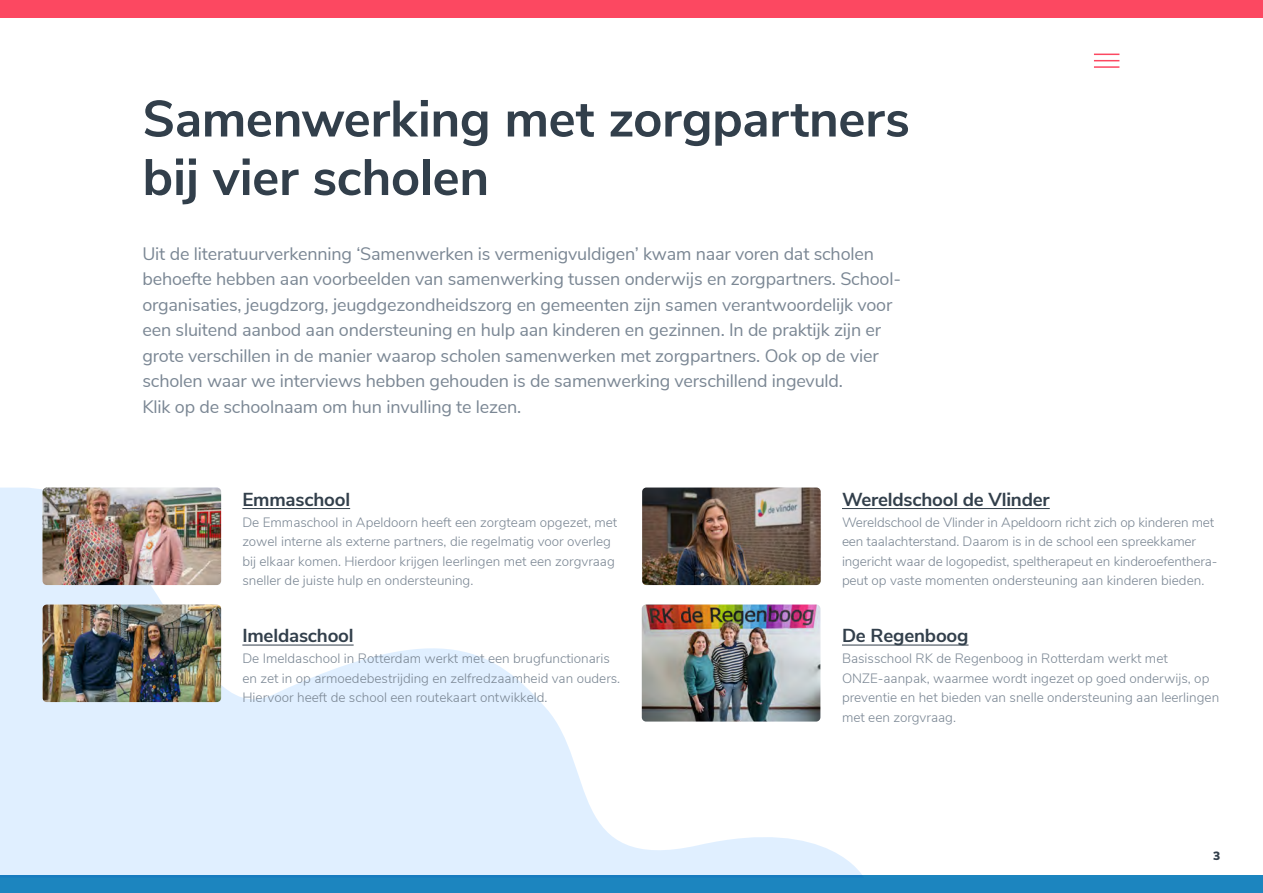
<style>
.page{position:relative;width:1263px;height:893px;background:#fff}
.page>*{position:absolute;margin:0;border:0;box-sizing:border-box;transform-origin:0 0}
.t1{font:700 51px/58.5px "Nunito Sans";letter-spacing:-.005em;color:#323f4b}
.TUSSENkop{font:700 18.75px "Nunito Sans";letter-spacing:-.01em;color:#323f4b}
.INLEDING{font:18px/25.5px "Nunito Sans";letter-spacing:-.01em;color:#7b8794}
.BODY{font:300 13.5px/19.5px "Nunito Sans";color:#7b8794}
.t2{font:900 12px "Nunito Sans";color:#323f4b}
</style>
<div class="page">
<div style="left:0;top:0;width:1263px;height:17px;background:#fc4861"></div>
<div style="left:0;top:876px;width:1263px;height:17px;background:#1c85bf"></div>
<svg style="left:1094px;top:54px;width:25px;height:7px"></svg>
<hr style="left:1094px;top:66px;width:25px;height:2px;background:#fc4861">
<svg style="left:0;top:488px;width:864px;height:388px;fill:#e0efff"></svg>
<hr style="left:242px;top:508px;width:108px;height:1px;background:#323f4b">
<hr style="left:242px;top:645px;width:112px;height:1px;background:#323f4b">
<hr style="left:842px;top:508px;width:208px;height:1px;background:#323f4b">
<hr style="left:842px;top:645px;width:126px;height:1px;background:#323f4b">
<img style="left:43px;top:488px;width:178px;height:97px">
<img style="left:43px;top:604px;width:178px;height:98px">
<img style="left:642px;top:604px;width:178px;height:118px">
<img style="left:642px;top:488px;width:179px;height:97px">
<p class="t1" style="left:142px;top:87px;width:769px">Samenwerking met zorgpartners bij vier scholen</p>
<p class="INLEDING" style="left:142px;top:239px;width:760px">Uit de literatuurverkenning ‘Samenwerken is vermenigvuldigen’ kwam naar voren dat scholen behoefte hebben aan voorbeelden van samenwerking tussen onderwijs en zorgpartners. School&shy;organisaties, jeugdzorg, jeugdgezondheidszorg en gemeenten zijn samen verantwoordelijk voor een sluitend aanbod aan ondersteuning en hulp aan kinderen en gezinnen. In de praktijk zijn er grote verschillen in de manier waarop scholen samenwerken met zorgpartners. Ook op de vier scholen waar we interviews hebben gehouden is de samenwerking verschillend ingevuld.<br>Klik op de schoolnaam om hun invulling te lezen.</p>
<p class="TUSSENkop" style="left:242px;top:485px;width:109px">Emmaschool</p>
<p class="BODY" style="left:242px;top:511px;width:376px">De Emmaschool in Apeldoorn heeft een zorgteam opgezet, met zowel interne als externe partners, die regelmatig voor overleg bij elkaar komen. Hierdoor krijgen leerlingen met een zorgvraag sneller de juiste hulp en ondersteuning.</p>
<p class="TUSSENkop" style="left:242px;top:622px;width:113px">Imeldaschool</p>
<p class="BODY" style="left:242px;top:648px;width:379px">De Imeldaschool in Rotterdam werkt met een brugfunctionaris en zet in op armoedebestrijding en zelfredzaamheid van ouders.<br>Hiervoor heeft de school een routekaart ontwikkeld.</p>
<p class="TUSSENkop" style="left:842px;top:485px;width:209px">Wereldschool de Vlinder</p>
<p class="BODY" style="left:842px;top:511px;width:377px">Wereldschool de Vlinder in Apeldoorn richt zich op kinderen met een taalachterstand. Daarom is in de school een spreekkamer ingericht waar de logopedist, speltherapeut en kinderoefenthera&shy;peut op vaste momenten ondersteuning aan kinderen bieden.</p>
<p class="TUSSENkop" style="left:842px;top:622px;width:128px">De Regenboog</p>
<p class="BODY" style="left:842px;top:648px;width:379px">Basisschool RK de Regenboog in Rotterdam werkt met ONZE-aanpak, waarmee wordt ingezet op goed onderwijs, op preventie en het bieden van snelle ondersteuning aan leerlingen met een zorgvraag.</p>
<p class="t2" style="left:1213px;top:846px;width:9px">3</p>
</div>
